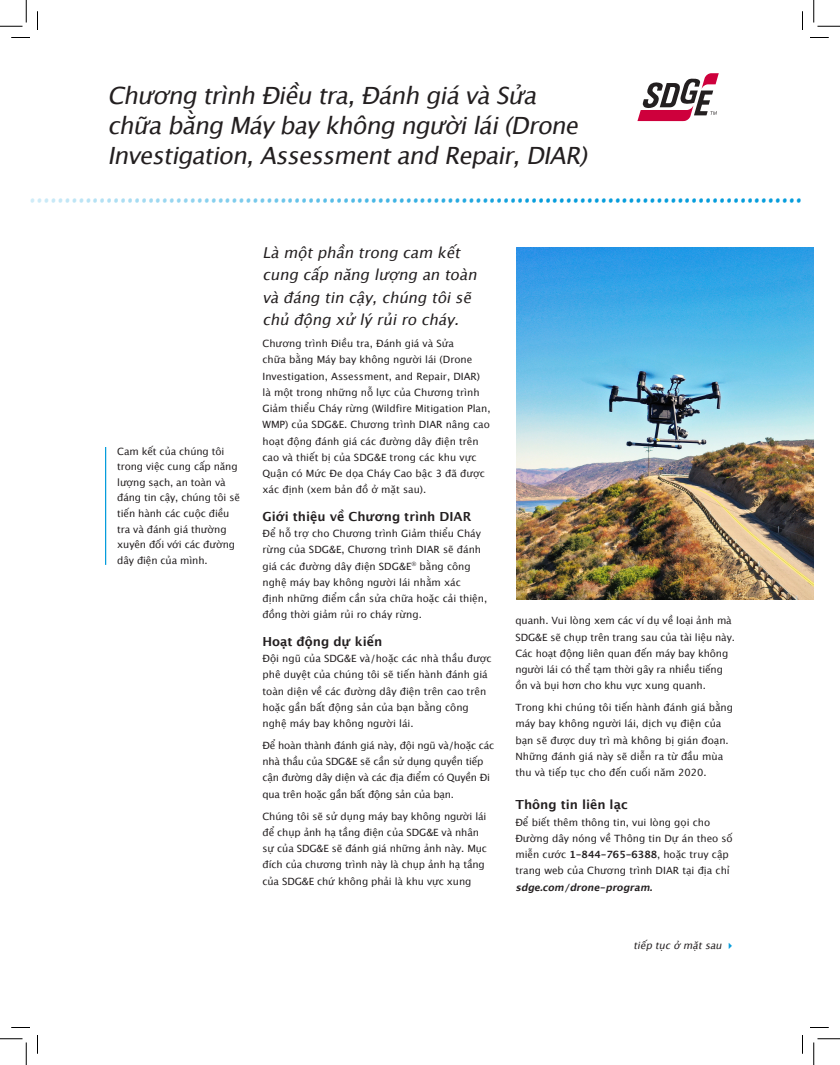
<style>
.page{position:relative;width:840px;height:1065px;background:#fff}
.page>*{position:absolute;margin:0;border:0;box-sizing:border-box;transform-origin:0 0}
.Headline{font:italic 23.75px/30px "Lucida Grande";color:#231f20}
.t1{font:17.5px "Gentium";color:#069ddc}
.text{font:italic 15px/22.5px "Lucida Grande";color:#231f20}
.Subhead{font:700 12.5px "Lucida Grande";color:#231f20}
.text-2{font:10px/16.2px "Lucida Grande";color:#231f20}
.Sidebar_bullets{font:10px/15.6px "Lucida Grande";letter-spacing:-.01em;color:#231f20}
.text-3{font:10px/16.2px "Lucida Grande";letter-spacing:-.02em;color:#231f20}
.t2{font:italic 10px "Lucida Grande";color:#231f20}
.s1{font-weight:700}
.s2{font-weight:700;font-style:italic}
.s3{color:#069ddc}
</style>
<div class="page">
<hr style="left:105px;top:447px;width:1px;height:118px;background:#069ddc">
<img style="left:516px;top:247px;width:297px;height:352px">
<svg style="left:637px;top:73px;width:82px;height:48px"></svg>
<svg style="left:11px;top:37px;width:19px;height:1px"></svg>
<svg style="left:810px;top:37px;width:19px;height:1px"></svg>
<svg style="left:11px;top:1027px;width:19px;height:1px"></svg>
<svg style="left:810px;top:1027px;width:19px;height:1px"></svg>
<svg style="left:37px;top:11px;width:1px;height:19px"></svg>
<svg style="left:37px;top:1035px;width:1px;height:19px"></svg>
<svg style="left:802px;top:11px;width:1px;height:19px"></svg>
<svg style="left:802px;top:1035px;width:1px;height:19px"></svg>
<svg style="left:0;top:0;width:27px;height:27px"></svg>
<svg style="left:0;top:1039px;width:27px;height:26px"></svg>
<svg style="left:814px;top:0;width:26px;height:27px"></svg>
<svg style="left:814px;top:1039px;width:26px;height:26px"></svg>
<p class="Headline" style="left:108px;top:81px;width:487px">Chương trình Điều tra,Đánh giávàSửa chữabằng Máybaykhông ngườilái(Drone<br>Investigation,Assessmentand Repair,DIAR)</p>
<h2 class="t1" style="left:30px;top:187px;width:773px">•••••••••••••••••••••••••••••••••••••••••••••••••••••••••••••••••••••••••••••••••••••••••••••••••••••••••••••••</h2>
<p class="Sidebar_bullets" style="left:117px;top:444px;width:124px">Cam kết của chúng tôi trong việc cung cấp năng lượng sạch, an toàn và đáng tin cậy, chúng tôi sẽ tiến hành các cuộc điều tra và đánh giá thường xuyên đối với các đường dây điện của mình.</p>
<p class="text" style="left:262px;top:242px;width:220px">Là mộtphần trong cam kết cung cấp năng lượng an toàn và đáng tin cậy,chúng tôisẽ chủ động xử lý rủiro cháy.</p>
<p class="text-2" style="left:262px;top:336px;width:230px">Chương trình Điều tra, Đánh giá và Sửa<br>chữa bằng Máy bay không người lái (Drone Investigation, Assessment, and Repair, DIAR) là một trong những nỗ lực của Chương trình Giảm thiểu Cháy rừng (Wildfire Mitigation Plan, WMP) của SDG&amp;E. Chương trình DIAR nâng cao hoạt động đánh giá các đường dây điện trên cao và thiết bị của SDG&amp;E trong các khu vực Quận có Mức Đe dọa Cháy Cao bậc 3 đã được xác định (xem bản đồ ở mặt sau).</p>
<p class="Subhead" style="left:262px;top:508px;width:210px">Giới thiệu về Chương trình DIAR</p>
<p class="text-2" style="left:262px;top:526px;width:226px">Để hỗ trợ cho Chương trình Giảm thiểu Cháy rừng của SDG&amp;E, Chương trình DIAR sẽ đánh giá các đường dây điện SDG&amp;E<sup>®</sup> bằng công nghệ máy bay không người lái nhằm xác<br>định những điểm cần sửa chữa hoặc cải thiện, đồng thời giảm rủi ro cháy rừng.</p>
<p class="Subhead" style="left:262px;top:633px;width:121px">Hoạt động dự kiến</p>
<p class="text-2" style="left:262px;top:651px;width:231px">Đội ngũ của SDG&amp;E và/hoặc các nhà thầu được phê duyệt của chúng tôi sẽ tiến hành đánh giá toàn diện về các đường dây điện trên cao trên hoặc gần bất động sản của bạn bằng công nghệ máy bay không người lái.</p>
<p class="text-3" style="left:262px;top:738px;width:233px">Để hoàn thành đánh giá này, đội ngũ và/hoặc các nhà thầu của SDG&amp;E sẽ cần sử dụng quyền tiếp cận đường dây diện và các địa điểm có Quyền Đi qua trên hoặc gần bất động sản của bạn.</p>
<p class="text-2" style="left:262px;top:808px;width:226px">Chúng tôi sẽ sử dụng máy bay không người lái để chụp ảnh hạ tầng điện của SDG&amp;E và nhân sự của SDG&amp;E sẽ đánh giá những ảnh này. Mục đích của chương trình này là chụp ảnh hạ tầng của SDG&amp;E chứ không phải là khu vực xung</p>
<p class="text-2" style="left:515px;top:613px;width:221px">quanh. Vui lòng xem các ví dụ về loại ảnh mà SDG&amp;E sẽ chụp trên trang sau của tài liệu này.<br>Các hoạt động liên quan đến máy bay không người lái có thể tạm thời gây ra nhiều tiếng ồn và bụi hơn cho khu vực xung quanh.</p>
<p class="text-2" style="left:515px;top:700px;width:219px">Trong khi chúng tôi tiến hành đánh giá bằng máy bay không người lái, dịch vụ điện của bạn sẽ được duy trì mà không bị gián đoạn.<br>Những đánh giá này sẽ diễn ra từ đầu mùa thu và tiếp tục cho đến cuối năm 2020.</p>
<p class="Subhead" style="left:515px;top:796px;width:114px">Thông tin liên lạc</p>
<p class="text-2" style="left:515px;top:814px;width:219px">Để biết thêm thông tin, vui lòng gọi cho Đường dây nóng về Thông tin Dự án theo số miễn cước <span class="s1">1-844-765-6388</span>, hoặc truy cập trang web của Chương trình DIAR tại địa chỉ <span class="s2">sdge.com/drone-program.</span></p>
<p class="t2" style="left:633px;top:939px;width:103px">tiếp tục ở mặtsau <span class="s3">✔</span></p>
</div>
